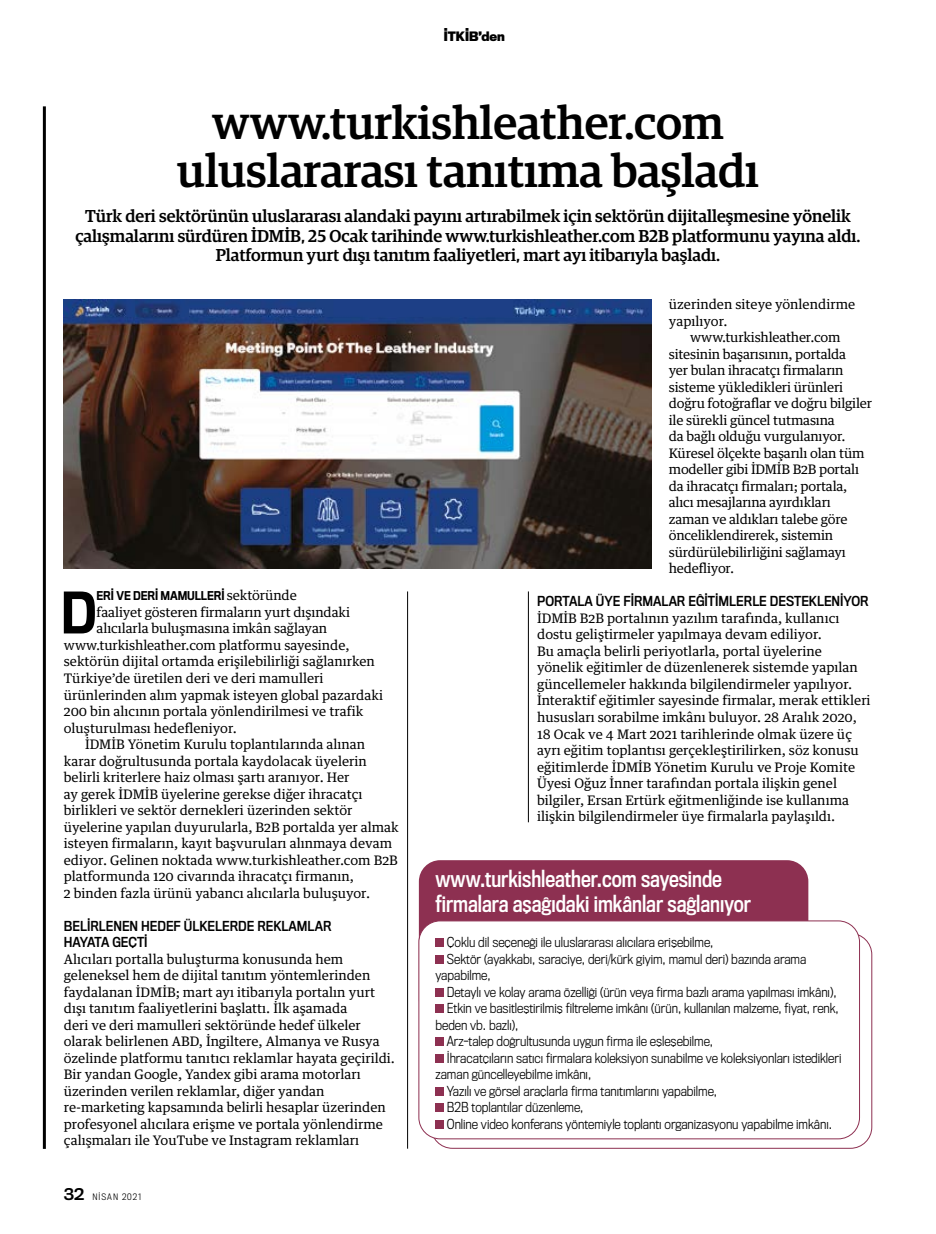
<style>
.page{position:relative;width:936px;height:1234px;background:#fff}
.page>*{position:absolute;margin:0;border:0;box-sizing:border-box;transform-origin:0 0}
.t1{font:500 52.95px "Titling Gothic FB Narrow";color:#000}
.t2{font:500 46.5px/48.4px "Guardian Egyp";color:#000;text-align:center}
.t3{font:21.6px/24.6px "Titling Gothic FB Cond Standard";color:#fff}
.t4{font:500 17.25px/19.5px "Guardian Egyp";color:#000;text-align:center}
.t5{font:13.2px/16.5px "Guardian Text Egyp";color:#000}
.t6{font:300 12.75px "Titling Gothic FB Narrow";color:#000}
.t7{font:12.75px/16.5px "Titling Gothic FB Narrow Standard";color:#000}
.t8{font:700 12px "Titling Gothic FB Narrow";color:#000}
.t9{font:500 11.25px "Titling Gothic FB Narrow";letter-spacing:-.01em;color:#000}
.t10{font:300 8.25px "Titling Gothic FB Narrow";letter-spacing:.12em;color:#000}
.s1{font-family:"Guardian Text Egyp";font-weight:400;font-size:13.2px}
.s2{font-family:"Titling Gothic FB Normal Standard";font-weight:400;font-size:15px}
</style>
<div class="page">
<hr style="left:407px;top:591px;width:1px;height:557px;background:#000">
<hr style="left:528px;top:591px;width:1px;height:231px;background:#000">
<hr style="left:43px;top:106px;width:3px;height:1042px;background:#000">
<img style="left:64px;top:300px;width:587px;height:268px">
<svg style="left:431px;top:933px;width:440px;height:214px"></svg>
<div style="left:419px;top:860px;width:389px;height:160px;background:#8d3051;border-radius:21px"></div>
<div style="left:419px;top:920px;width:440px;height:218px;background:#fff;border-radius:21px"></div>
<div style="left:418px;top:920px;width:441px;height:218px;border:1px solid #8d3051;border-radius:21px"></div>
<div style="left:435px;top:938px;width:9px;height:8px;background:#8d3051"></div>
<div style="left:435px;top:954px;width:9px;height:9px;background:#8d3051"></div>
<div style="left:435px;top:987px;width:9px;height:9px;background:#8d3051"></div>
<div style="left:435px;top:1004px;width:9px;height:8px;background:#8d3051"></div>
<div style="left:435px;top:1037px;width:9px;height:8px;background:#8d3051"></div>
<div style="left:435px;top:1053px;width:9px;height:9px;background:#8d3051"></div>
<div style="left:435px;top:1086px;width:9px;height:9px;background:#8d3051"></div>
<div style="left:435px;top:1103px;width:9px;height:8px;background:#8d3051"></div>
<div style="left:435px;top:1119px;width:9px;height:9px;background:#8d3051"></div>
<p class="t8" style="left:444px;top:28px;width:63px">İTKİB’den</p>
<h2 class="t2" style="left:177px;top:95px;width:583px">www.turkishleather.com uluslararası tanıtıma başladı</h2>
<p class="t4" style="left:75px;top:205px;width:786px">Türk deri sektörünün uluslararası alandaki payını artırabilmek için sektörün dijitalleşmesine yönelik çalışmalarını sürdüren İDMİB, 25 Ocak tarihinde www.turkishleather.com B2B platformunu yayına aldı.<br>Platformun yurt dışı tanıtım faaliyetleri, mart ayı itibarıyla başladı.</p>
<h1 class="t1" style="left:61px;top:579px;width:37px">D</h1>
<p class="t9" style="left:97px;top:588px;width:202px">ERI VE DERI MAMULLERI <span class="s1">sektöründe</span></p>
<p class="t5" style="left:97px;top:602px;width:255px">faaliyet gösteren firmaların yurt dışındaki</p>
<p class="t5" style="left:97px;top:619px;width:232px">alıcılarla buluşmasına imkân sağlayan</p>
<p class="t5" style="left:64px;top:635px;width:287px">www.turkishleather.com platformu sayesinde,</p>
<p class="t5" style="left:64px;top:652px;width:312px">sektörün dijital ortamda erişilebilirliği sağlanırken</p>
<p class="t5" style="left:64px;top:668px;width:261px">Türkiye’de üretilen deri ve deri mamulleri</p>
<p class="t5" style="left:64px;top:685px;width:321px">ürünlerinden alım yapmak isteyen global pazardaki</p>
<p class="t5" style="left:64px;top:701px;width:301px">200 bin alıcının portala yönlendirilmesi ve trafik</p>
<p class="t5" style="left:64px;top:718px;width:174px">oluşturulması hedefleniyor.</p>
<p class="t5" style="left:85px;top:734px;width:281px">İDMİB Yönetim Kurulu toplantılarında alınan</p>
<p class="t5" style="left:64px;top:751px;width:304px">karar doğrultusunda portala kaydolacak üyelerin</p>
<p class="t5" style="left:64px;top:767px;width:287px">belirli kriterlere haiz olması şartı aranıyor. Her</p>
<p class="t5" style="left:64px;top:784px;width:300px">ay gerek İDMİB üyelerine gerekse diğer ihracatçı</p>
<p class="t5" style="left:64px;top:800px;width:290px">birlikleri ve sektör dernekleri üzerinden sektör</p>
<p class="t5" style="left:64px;top:817px;width:336px">üyelerine yapılan duyurularla, B2B portalda yer almak</p>
<p class="t5" style="left:64px;top:833px;width:330px">isteyen firmaların, kayıt başvuruları alınmaya devam</p>
<p class="t5" style="left:64px;top:850px;width:335px">ediyor. Gelinen noktada www.turkishleather.com B2B</p>
<p class="t5" style="left:64px;top:866px;width:291px">platformunda 120 civarında ihracatçı firmanın,</p>
<p class="t5" style="left:64px;top:883px;width:308px">2 binden fazla ürünü yabancı alıcılarla buluşuyor.</p>
<p class="t7" style="left:64px;top:917px;width:269px">BELİRLENEN HEDEF ÜLKELERDE REKLAMLAR<br>HAYATA GEÇTİ</p>
<p class="t5" style="left:64px;top:949px;width:333px">Alıcıları portalla buluşturma konusunda hem geleneksel hem de dijital tanıtım yöntemlerinden faydalanan İDMİB; mart ayı itibarıyla portalın yurt dışı tanıtım faaliyetlerini başlattı. İlk aşamada<br>deri ve deri mamulleri sektöründe hedef ülkeler olarak belirlenen ABD, İngiltere, Almanya ve Rusya özelinde platformu tanıtıcı reklamlar hayata geçirildi.<br>Bir yandan Google, Yandex gibi arama motorları üzerinden verilen reklamlar, diğer yandan re-marketing kapsamında belirli hesaplar üzerinden profesyonel alıcılara erişme ve portala yönlendirme çalışmaları ile YouTube ve Instagram reklamları</p>
<p class="t10" style="left:64px;top:1191px;width:79px"><span class="s2">32</span> NİSAN 2021</p>
<p class="t5" style="left:668px;top:295px;width:188px">üzerinden siteye yönlendirme yapılıyor.</p>
<p class="t5" style="left:668px;top:328px;width:205px;text-indent:21px">www.turkishleather.com sitesinin başarısının, portalda<br>yer bulan ihracatçı firmaların sisteme yükledikleri ürünleri doğru fotoğraflar ve doğru bilgiler ile sürekli güncel tutmasına<br>da bağlı olduğu vurgulanıyor.<br>Küresel ölçekte başarılı olan tüm modeller gibi İDMİB B2B portalı da ihracatçı firmaları; portala, alıcı mesajlarına ayırdıkları zaman ve aldıkları talebe göre önceliklendirerek, sistemin sürdürülebilirliğini sağlamayı hedefliyor.</p>
<p class="t7" style="left:537px;top:593px;width:333px">PORTALA ÜYE FİRMALAR EĞİTİMLERLE DESTEKLENİYOR</p>
<p class="t5" style="left:537px;top:608px;width:335px">İDMİB B2B portalının yazılım tarafında, kullanıcı dostu geliştirmeler yapılmaya devam ediliyor.<br>Bu amaçla belirli periyotlarla, portal üyelerine yönelik eğitimler de düzenlenerek sistemde yapılan güncellemeler hakkında bilgilendirmeler yapılıyor.<br>İnteraktif eğitimler sayesinde firmalar, merak ettikleri hususları sorabilme imkânı buluyor. 28 Aralık 2020, 18 Ocak ve 4 Mart 2021 tarihlerinde olmak üzere üç ayrı eğitim toplantısı gerçekleştirilirken, söz konusu eğitimlerde İDMİB Yönetim Kurulu ve Proje Komite Üyesi Oğuz İnner tarafından portala ilişkin genel bilgiler, Ersan Ertürk eğitmenliğinde ise kullanıma ilişkin bilgilendirmeler üye firmalarla paylaşıldı.</p>
<h3 class="t3" style="left:435px;top:866px;width:317px">www.turkishleather.com sayesinde firmalara aşağıdaki imkânlar sağlanıyor</h3>
<p class="t6" style="left:447px;top:934px;width:268px">Çoklu dil seçeneği ile uluslararası alıcılara erişebilme,</p>
<p class="t6" style="left:447px;top:951px;width:361px">Sektör (ayakkabı, saraciye, deri/kürk giyim, mamul deri) bazında arama</p>
<p class="t6" style="left:435px;top:967px;width:57px">yapabilme,</p>
<p class="t6" style="left:447px;top:984px;width:391px">Detaylı ve kolay arama özelliği (ürün veya firma bazlı arama yapılması imkânı),</p>
<p class="t6" style="left:447px;top:1000px;width:393px">Etkin ve basitleştirilmiş filtreleme imkânı (ürün, kullanılan malzeme, fiyat, renk,</p>
<p class="t6" style="left:435px;top:1017px;width:84px">beden vb. bazlı),</p>
<p class="t6" style="left:447px;top:1033px;width:268px">Arz-talep doğrultusunda uygun firma ile eşleşebilme,</p>
<p class="t6" style="left:447px;top:1050px;width:396px">İhracatçıların satıcı firmalara koleksiyon sunabilme ve koleksiyonları istedikleri</p>
<p class="t6" style="left:435px;top:1066px;width:157px">zaman güncelleyebilme imkânı,</p>
<p class="t6" style="left:447px;top:1083px;width:272px">Yazılı ve görsel araçlarla firma tanıtımlarını yapabilme,</p>
<p class="t6" style="left:447px;top:1099px;width:138px">B2B toplantılar düzenleme,</p>
<p class="t6" style="left:447px;top:1116px;width:386px">Online video konferans yöntemiyle toplantı organizasyonu yapabilme imkânı.</p>
</div>
